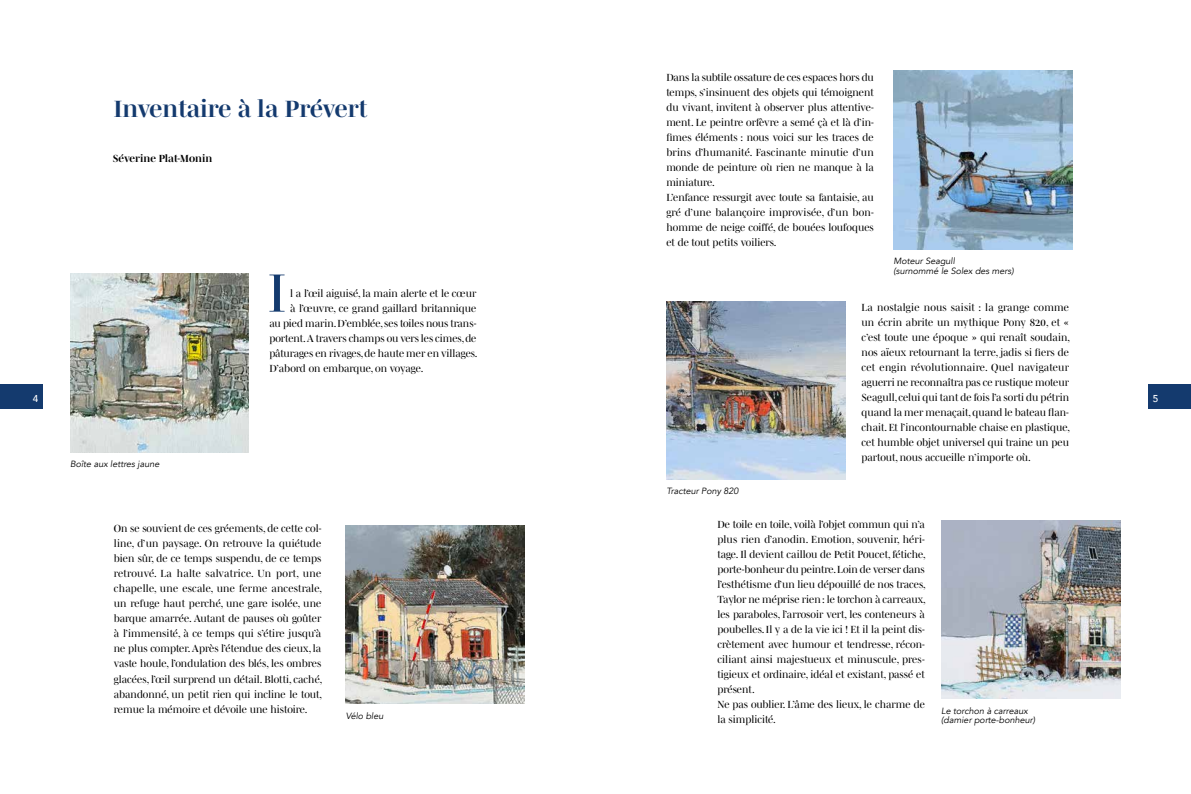
<style>
.page{position:relative;width:1191px;height:794px;background:#fff}
.page>*{position:absolute;margin:0;border:0;box-sizing:border-box;transform-origin:0 0}
.t1{font:54.9px "Mencken Std Head";color:#143a6e}
.t2{font:700 24px "Mencken Std Head";color:#143a6e}
.t3{font:10.5px/15px "Mencken Std Head";color:#000;text-align:justify}
.t4{font:700 10.5px "Mencken Std Head";color:#000}
.t5{font:500 10px "Avenir";color:#fff}
.t6{font:italic 9px/9.5px "Avenir";color:#000}
</style>
<div class="page">
<img style="left:70px;top:274px;width:179px;height:178px">
<img style="left:893px;top:71px;width:179px;height:179px">
<img style="left:346px;top:525px;width:178px;height:179px">
<img style="left:666px;top:301px;width:179px;height:178px">
<img style="left:941px;top:520px;width:179px;height:179px">
<div style="left:0;top:385px;width:43px;height:24px;background:#143a6e"></div>
<div style="left:1148px;top:385px;width:43px;height:24px;background:#143a6e"></div>
<h2 class="t2" style="left:114px;top:95px;width:255px">Inventaire à la Prévert</h2>
<p class="t4" style="left:113px;top:152px;width:101px">Séverine Plat-Monin</p>
<p class="t3" style="left:666px;top:70px;width:209px;text-align:left">Dans la subtile ossature de ces espaces hors du temps, s’insinuent des objets qui témoignent du vivant, invitent à observer plus attentive&shy;ment. Le peintre orfèvre a semé çà et là d’in&shy;fimes éléments : nous voici sur les traces de brins d’humanité. Fascinante minutie d’un monde de peinture où rien ne manque à la miniature.<br>L’enfance ressurgit avec toute sa fantaisie, au gré d’une balançoire improvisée, d’un bon&shy;homme de neige coiffé, de bouées loufoques et de tout petits voiliers.</p>
<p class="t6" style="left:893px;top:257px;width:122px">Moteur Seagull<br>(surnommé le Solex des mers)</p>
<h1 class="t1" style="left:268px;top:261px;width:19px">I</h1>
<p class="t3" style="left:290px;top:285px;width:188px">l a l’œil aiguisé, la main alerte et le cœur</p>
<p class="t3" style="left:290px;top:300px;width:188px">à l’œuvre, ce grand gaillard britannique</p>
<p class="t3" style="left:269px;top:315px;width:208px">au pied marin. D’emblée, ses toiles nous trans-</p>
<p class="t3" style="left:269px;top:330px;width:209px">portent. A travers champs ou vers les cimes, de</p>
<p class="t3" style="left:269px;top:345px;width:209px">pâturages en rivages, de haute mer en villages.</p>
<p class="t3" style="left:269px;top:360px;width:155px">D’abord on embarque, on voyage.</p>
<p class="t3" style="left:861px;top:300px;width:210px">La nostalgie nous saisit : la grange comme un écrin abrite un mythique Pony 820, et « c’est toute une époque » qui renaît soudain, nos aïeux retournant la terre, jadis si fiers de cet engin révolutionnaire. Quel navigateur aguerri ne reconnaîtra pas ce rustique moteur Seagull, celui qui tant de fois l’a sorti du pétrin quand la mer menaçait, quand le bateau flan&shy;chait. Et l’incontournable chaise en plastique, cet humble objet universel qui traine un peu partout, nous accueille n’importe où.</p>
<p class="t5" style="left:33px;top:390px;width:7px">4</p>
<p class="t5" style="left:1152px;top:390px;width:7px">5</p>
<p class="t6" style="left:70px;top:459px;width:91px">Boîte aux lettres jaune</p>
<p class="t3" style="left:114px;top:521px;width:210px">On se souvient de ces gréements, de cette col&shy;line, d’un paysage. On retrouve la quiétude bien sûr, de ce temps suspendu, de ce temps retrouvé. La halte salvatrice. Un port, une chapelle, une escale, une ferme ancestrale, un refuge haut perché, une gare isolée, une barque amarrée. Autant de pauses où goûter à l’immensité, à ce temps qui s’étire jusqu’à ne plus compter. Après l’étendue des cieux, la vaste houle, l’ondulation des blés, les ombres glacées, l’œil surprend un détail. Blotti, caché, abandonné, un petit rien qui incline le tout, remue la mémoire et dévoile une histoire.</p>
<p class="t6" style="left:346px;top:711px;width:39px">Vélo bleu</p>
<p class="t6" style="left:666px;top:486px;width:74px">Tracteur Pony 820</p>
<p class="t3" style="left:717px;top:517px;width:210px;text-align:left">De toile en toile, voilà l’objet commun qui n’a plus rien d’anodin. Emotion, souvenir, héri&shy;tage. Il devient caillou de Petit Poucet, fétiche, porte-bonheur du peintre. Loin de verser dans l’esthétisme d’un lieu dépouillé de nos traces, Taylor ne méprise rien : le torchon à carreaux, les paraboles, l’arrosoir vert, les conteneurs à poubelles. Il y a de la vie ici ! Et il la peint dis&shy;crètement avec humour et tendresse, récon&shy;ciliant ainsi majestueux et minuscule, pres&shy;tigieux et ordinaire, idéal et existant, passé et présent.<br>Ne pas oublier. L’âme des lieux, le charme de la simplicité.</p>
<p class="t6" style="left:941px;top:706px;width:95px">Le torchon à carreaux (damier porte-bonheur)</p>
</div>
